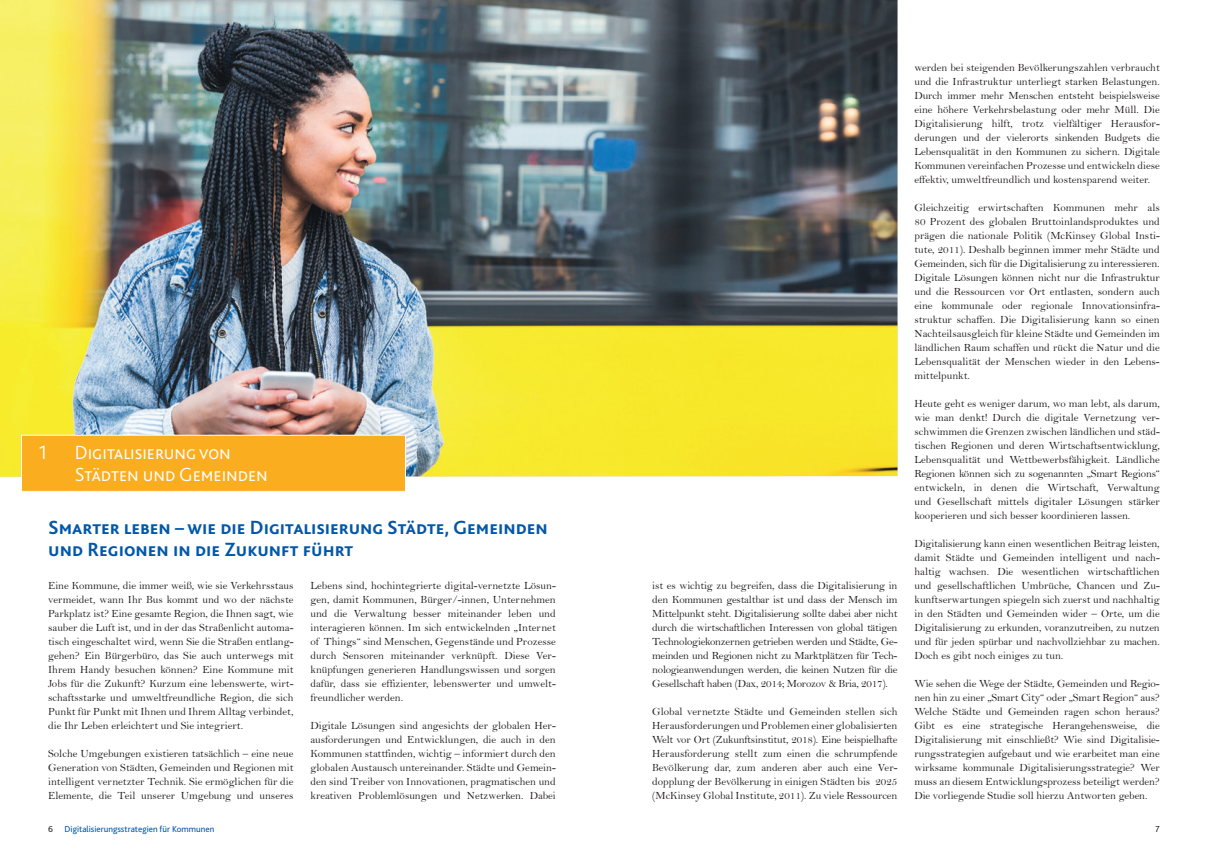
<style>
.page{position:relative;width:1208px;height:859px;background:#fff}
.page>*{position:absolute;margin:0;border:0;box-sizing:border-box;transform-origin:0 0}
.t1{font:700 20px/22px "Bliss 2";color:#0157a8}
.t2{font:300 20px/22px "Bliss 2";color:#fff}
.t3{font:11px/14px "Bell";color:#231f20;text-align:justify}
.t4{font:9px "Bliss 2";color:#0157a8}
.t5{font:9px "Bliss 2";color:#231f20}
</style>
<div class="page">
<img style="left:0;top:0;width:897px;height:477px">
<div style="left:22px;top:435px;width:383px;height:56px;background:#faad1e"></div>
<div style="left:21px;top:435px;width:385px;height:57px;border:1px solid #fff"></div>
<h1 class="t2" style="left:39px;top:441px;width:10px">1</h1>
<h1 class="t2" style="left:75px;top:441px;width:195px">Digitalisierung von<br>Städten und Gemeinden</h1>
<h1 class="t1" style="left:48px;top:515px;width:501px">Smarter leben – wie die Digitalisierung Städte, Gemeinden und Regionen in die Zukunft führt</h1>
<p class="t3" style="left:48px;top:578px;width:247px">Eine Kommune, die immer weiß, wie sie Verkehrsstaus vermeidet, wann Ihr Bus kommt und wo der nächste Parkplatz ist? Eine gesamte Region, die Ihnen sagt, wie sauber die Luft ist, und in der das Straßenlicht automa&shy;tisch eingeschaltet wird, wenn Sie die Straßen entlang&shy;gehen? Ein Bürgerbüro, das Sie auch unterwegs mit Ihrem Handy besuchen können? Eine Kommune mit Jobs für die Zukunft? Kurzum eine lebenswerte, wirt&shy;schaftsstarke und umweltfreundliche Region, die sich Punkt für Punkt mit Ihnen und Ihrem Alltag verbindet, die Ihr Leben erleichtert und Sie integriert.</p>
<p class="t3" style="left:48px;top:746px;width:247px">Solche Umgebungen existieren tatsächlich – eine neue Generation von Städten, Gemeinden und Regionen mit intelligent vernetzter Technik. Sie ermöglichen für die Elemente, die Teil unserer Umgebung und unseres</p>
<p class="t3" style="left:310px;top:578px;width:247px">Lebens sind, hochintegrierte digital-vernetzte Lösun&shy;gen, damit Kommunen, Bürger/-innen, Unternehmen und die Verwaltung besser miteinander leben und interagieren können. Im sich entwickelnden „Internet of Things“ sind Menschen, Gegenstände und Prozesse durch Sensoren miteinander verknüpft. Diese Ver&shy;knüpfungen generieren Handlungswissen und sorgen dafür, dass sie effizienter, lebenswerter und umwelt&shy;freundlicher werden.</p>
<p class="t3" style="left:310px;top:718px;width:247px">Digitale Lösungen sind angesichts der globalen Her&shy;ausforderungen und Entwicklungen, die auch in den Kommunen stattfinden, wichtig – informiert durch den globalen Austausch untereinander. Städte und Gemein&shy;den sind Treiber von Innovationen, pragmatischen und kreativen Problemlösungen und Netzwerken. Dabei</p>
<p class="t3" style="left:652px;top:578px;width:247px">ist es wichtig zu begreifen, dass die Digitalisierung in den Kommunen gestaltbar ist und dass der Mensch im Mittelpunkt steht. Digitalisierung sollte dabei aber nicht durch die wirtschaftlichen Interessen von global tätigen Technologiekonzernen getrieben werden und Städte, Ge&shy;meinden und Regionen nicht zu Marktplätzen für Tech&shy;nologieanwendungen werden, die keinen Nutzen für die Gesellschaft haben (Dax, 2014; Morozov &amp; Bria, 2017).</p>
<p class="t3" style="left:652px;top:704px;width:247px">Global vernetzte Städte und Gemeinden stellen sich Herausforderungen und Problemen einer globalisierten Welt vor Ort (Zukunftsinstitut, 2018). Eine beispielhafte Herausforderung stellt zum einen die schrumpfende Bevölkerung dar, zum anderen aber auch eine Ver&shy;dopplung der Bevölkerung in einigen Städten bis 2025 (McKinsey Global Institute, 2011). Zu viele Ressourcen</p>
<p class="t3" style="left:914px;top:60px;width:247px">werden bei steigenden Bevölkerungszahlen verbraucht und die Infrastruktur unterliegt starken Belastungen.<br>Durch immer mehr Menschen entsteht beispielsweise eine höhere Verkehrsbelastung oder mehr Müll. Die Digitalisierung hilft, trotz vielfältiger Herausfor&shy;derungen und der vielerorts sinkenden Budgets die Lebensqualität in den Kommunen zu sichern. Digitale Kommunen vereinfachen Prozesse und entwickeln diese effektiv, umweltfreundlich und kostensparend weiter.</p>
<p class="t3" style="left:914px;top:200px;width:247px">Gleichzeitig erwirtschaften Kommunen mehr als 80 Prozent des globalen Bruttoinlandsproduktes und prägen die nationale Politik (McKinsey Global Insti&shy;tute, 2011). Deshalb beginnen immer mehr Städte und Gemeinden, sich für die Digitalisierung zu interessieren.<br>Digitale Lösungen können nicht nur die Infrastruktur und die Ressourcen vor Ort entlasten, sondern auch eine kommunale oder regionale Innovationsinfra&shy;struktur schaffen. Die Digitalisierung kann so einen Nachteilsausgleich für kleine Städte und Gemeinden im ländlichen Raum schaffen und rückt die Natur und die Lebensqualität der Menschen wieder in den Lebens&shy;mittelpunkt.</p>
<p class="t3" style="left:914px;top:396px;width:247px">Heute geht es weniger darum, wo man lebt, als darum, wie man denkt! Durch die digitale Vernetzung ver&shy;schwimmen die Grenzen zwischen ländlichen und städ&shy;tischen Regionen und deren Wirtschaftsentwicklung, Lebensqualität und Wettbewerbsfähigkeit. Ländliche Regionen können sich zu sogenannten „Smart Regions“ entwickeln, in denen die Wirtschaft, Verwaltung und Gesellschaft mittels digitaler Lösungen stärker kooperieren und sich besser koordinieren lassen.</p>
<p class="t3" style="left:914px;top:536px;width:247px">Digitalisierung kann einen wesentlichen Beitrag leisten, damit Städte und Gemeinden intelligent und nach&shy;haltig wachsen. Die wesentlichen wirtschaftlichen und gesellschaftlichen Umbrüche, Chancen und Zu&shy;kunftserwartungen spiegeln sich zuerst und nachhaltig in den Städten und Gemeinden wider – Orte, um die Digitalisierung zu erkunden, voranzutreiben, zu nutzen und für jeden spürbar und nachvollziehbar zu machen.<br>Doch es gibt noch einiges zu tun.</p>
<p class="t3" style="left:914px;top:676px;width:247px">Wie sehen die Wege der Städte, Gemeinden und Regio&shy;nen hin zu einer „Smart City“ oder „Smart Region“ aus?<br>Welche Städte und Gemeinden ragen schon heraus?<br>Gibt es eine strategische Herangehensweise, die Digitalisierung mit einschließt? Wie sind Digitalisie&shy;rungsstrategien aufgebaut und wie erarbeitet man eine wirksame kommunale Digitalisierungsstrategie? Wer muss an diesem Entwicklungsprozess beteiligt werden?<br>Die vorliegende Studie soll hierzu Antworten geben.</p>
<p class="t5" style="left:48px;top:823px;width:6px">6</p>
<p class="t4" style="left:65px;top:823px;width:151px">Digitalisierungsstrategien für Kommunen</p>
<p class="t5" style="left:1155px;top:823px;width:6px">7</p>
</div>
